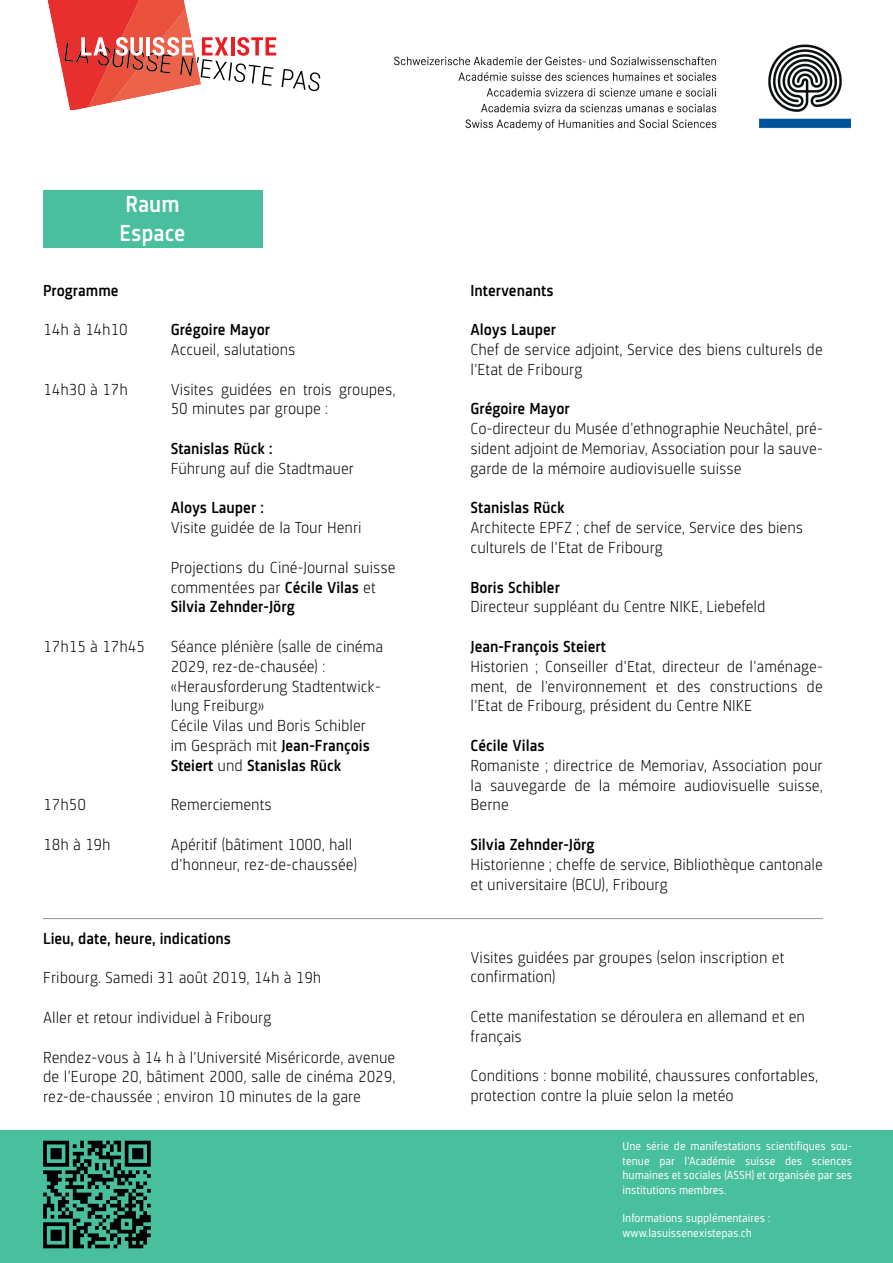
<style>
.page{position:relative;width:893px;height:1263px;background:#fff}
.page>*{position:absolute;margin:0;border:0;box-sizing:border-box;transform-origin:0 0}
.t1{font:500 24px/28.8px "Sinews Sans Pro";color:#fff}
.t2{font:300 16.5px/19.8px "Sinews Sans Pro";color:#000001}
.t3{font:500 16.5px "Sinews Sans Pro";color:#000001}
.t4{font:12px/14.4px "Sinews Sans Pro";color:#fff;text-align:justify}
.s1{font-weight:500}
</style>
<div class="page">
<div style="left:43px;top:190px;width:219px;height:57px;background:#48bf9d"></div>
<div style="left:0;top:1130px;width:893px;height:133px;background:#48bf9d"></div>
<img style="left:395px;top:45px;width:455px;height:85px">
<svg style="left:282px;top:69px;width:38px;height:22px"></svg>
<svg style="left:47px;top:0;width:229px;height:110px"></svg>
<svg style="left:43px;top:1141px;width:108px;height:107px"></svg>
<hr style="left:43px;top:918px;width:780px;height:1px;background:#939598">
<h1 class="t1" style="left:119px;top:189px;width:68px">Raum<br>Espace</h1>
<p class="t3" style="left:43px;top:281px;width:77px">Programme</p>
<p class="t2" style="left:43px;top:320px;width:86px">14h à 14h10</p>
<p class="t3" style="left:171px;top:321px;width:101px">Grégoire Mayor</p>
<p class="t2" style="left:171px;top:340px;width:126px">Accueil, salutations</p>
<p class="t2" style="left:43px;top:379px;width:86px">14h30 à 17h</p>
<p class="t2" style="left:171px;top:379px;width:226px">Visites guidées en trois groupes,<br>50 minutes par groupe :</p>
<p class="t3" style="left:171px;top:439px;width:103px">Stanislas Rück :</p>
<p class="t2" style="left:171px;top:458px;width:185px">Führung auf die Stadtmauer</p>
<p class="t3" style="left:171px;top:499px;width:95px">Aloys Lauper :</p>
<p class="t2" style="left:171px;top:518px;width:192px">Visite guidée de la Tour Henri</p>
<p class="t2" style="left:171px;top:557px;width:226px">Projections du Ciné-Journal suisse commentées par <span class="s1">Cécile Vilas</span> et<br><span class="s1">Silvia Zehnder-Jörg</span></p>
<p class="t2" style="left:43px;top:637px;width:103px">17h15 à 17h45</p>
<p class="t2" style="left:171px;top:637px;width:214px">Séance plénière (salle de cinéma<br>2029, rez-de-chausée) : «Herausforderung Stadtentwick&shy;lung Freiburg»<br>Cécile Vilas und Boris Schibler im Gespräch mit <span class="s1">Jean-François<br>Steiert</span> und <span class="s1">Stanislas Rück</span></p>
<p class="t2" style="left:43px;top:795px;width:44px">17h50</p>
<p class="t2" style="left:171px;top:795px;width:103px">Remerciements</p>
<p class="t2" style="left:43px;top:835px;width:69px">18h à 19h</p>
<p class="t2" style="left:171px;top:835px;width:188px">Apéritif (bâtiment 1000, hall d’honneur, rez-de-chaussée)</p>
<p class="t3" style="left:43px;top:929px;width:189px">Lieu, date, heure, indications</p>
<p class="t2" style="left:43px;top:968px;width:280px">Fribourg. Samedi 31 août 2019, 14h à 19h</p>
<p class="t2" style="left:43px;top:1008px;width:230px">Aller et retour individuel à Fribourg</p>
<p class="t2" style="left:43px;top:1047px;width:354px;text-align:justify">Rendez-vous à 14 h à l’Université Miséricorde, avenue de l’Europe 20, bâtiment 2000, salle de cinéma 2029, rez-de-chaussée ; environ 10 minutes de la gare</p>
<p class="t3" style="left:470px;top:281px;width:84px">Intervenants</p>
<p class="t3" style="left:470px;top:321px;width:87px">Aloys Lauper</p>
<p class="t2" style="left:470px;top:340px;width:354px">Chef de service adjoint, Service des biens culturels de l’Etat de Fribourg</p>
<p class="t3" style="left:470px;top:400px;width:101px">Grégoire Mayor</p>
<p class="t2" style="left:470px;top:419px;width:354px;text-align:justify">Co-directeur du Musée d’ethnographie Neuchâtel, pré&shy;sident adjoint de Memoriav, Association pour la sauve&shy;garde de la mémoire audiovisuelle suisse</p>
<p class="t3" style="left:470px;top:499px;width:96px">Stanislas Rück</p>
<p class="t2" style="left:470px;top:518px;width:334px">Architecte EPFZ ; chef de service, Service des biens culturels de l’Etat de Fribourg</p>
<p class="t3" style="left:470px;top:578px;width:91px">Boris Schibler</p>
<p class="t2" style="left:470px;top:597px;width:297px">Directeur suppléant du Centre NIKE, Liebefeld</p>
<p class="t3" style="left:470px;top:637px;width:137px">Jean-François Steiert</p>
<p class="t2" style="left:470px;top:656px;width:354px;text-align:justify">Historien ; Conseiller d’Etat, directeur de l’aménage&shy;ment, de l’environnement et des constructions de l’Etat de Fribourg, président du Centre NIKE</p>
<p class="t3" style="left:470px;top:736px;width:76px">Cécile Vilas</p>
<p class="t2" style="left:470px;top:755px;width:354px;text-align:justify">Romaniste ; directrice de Memoriav, Association pour la sauvegarde de la mémoire audiovisuelle suisse, Berne</p>
<p class="t3" style="left:470px;top:835px;width:126px">Silvia Zehnder-Jörg</p>
<p class="t2" style="left:470px;top:854px;width:354px">Historienne ; cheffe de service, Bibliothèque cantonale et universitaire (BCU), Fribourg</p>
<p class="t2" style="left:470px;top:947px;width:315px">Visites guidées par groupes (selon inscription et confirmation)</p>
<p class="t2" style="left:470px;top:1007px;width:336px">Cette manifestation se déroulera en allemand et en français</p>
<p class="t2" style="left:470px;top:1066px;width:349px">Conditions : bonne mobilité, chaussures confortables, protection contre la pluie selon la metéo</p>
<p class="t4" style="left:622px;top:1139px;width:231px">Une série de manifestations scientifiques sou&shy;tenue par l’Académie suisse des sciences humaines et sociales (ASSH) et organisée par ses institutions membres.</p>
<p class="t4" style="left:622px;top:1211px;width:149px">Informations supplémentaires : www.lasuissenexistepas.ch</p>
</div>
